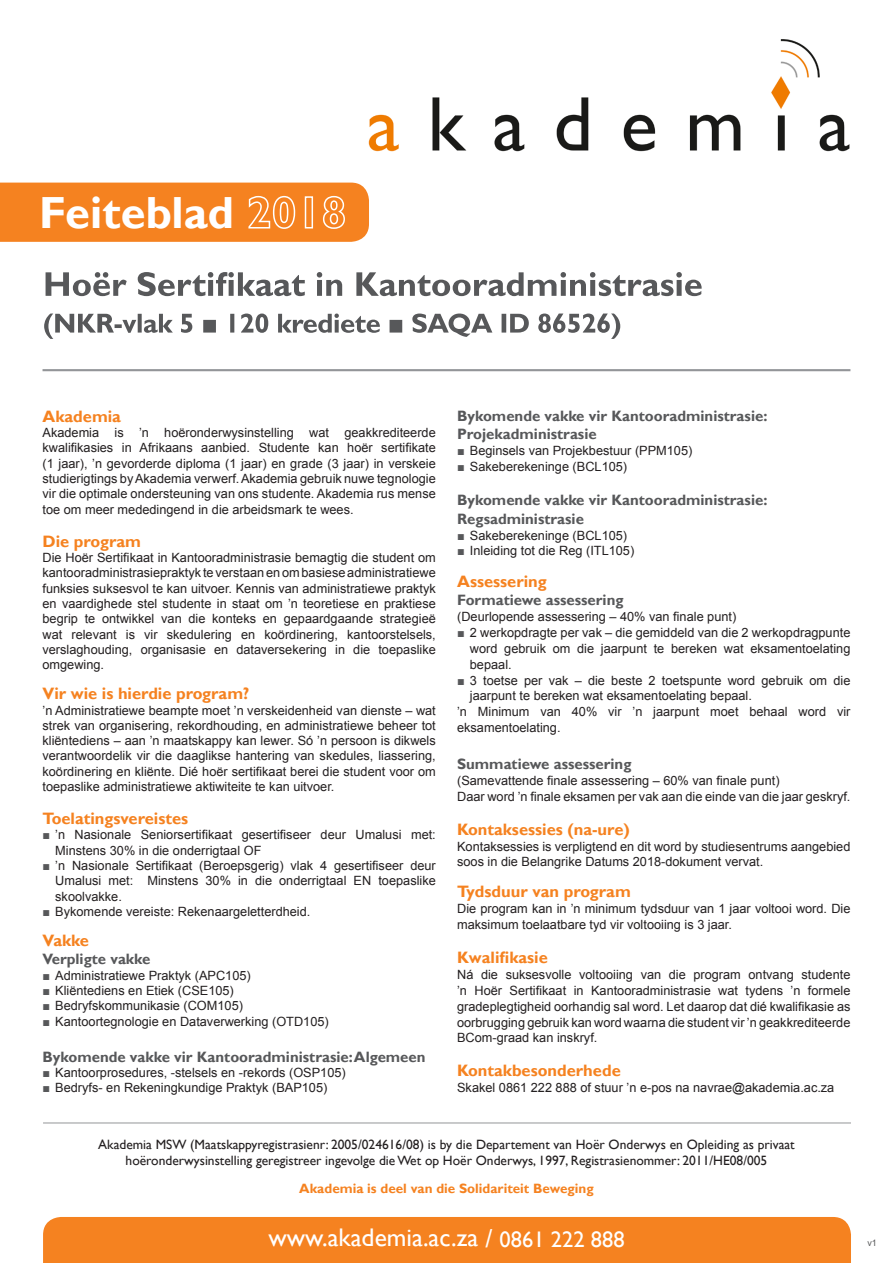
<style>
.page{position:relative;width:893px;height:1263px;background:#fff}
.page>*{position:absolute;margin:0;border:0;box-sizing:border-box;transform-origin:0 0}
.Opskrif_1{font:700 45px "Gill Sans";color:#fff}
.t1{font:25.5px "Gill Sans";color:#fff}
.Kop_1{font:700 16.5px "Gill Sans";color:#f58220}
.Kop_2{font:700 15px/18.6px "Gill Sans";color:#57585a}
.Body_Finansiering{font:13.5px/15.5px "Gill Sans";color:#231f20;text-align:center}
.Body_Finansiering-2{font:700 13.5px "Gill Sans";color:#f58220}
.Body{font:12.75px/15.3px "Arial";color:#231f20;text-align:justify}
.t2{font:9px "Arial";color:#57585a}
.s1{color:#57585a}
.s2{font-size:22.5px}
</style>
<div class="page">
<img style="left:368px;top:39px;width:482px;height:113px">
<hr style="left:43px;top:1123px;width:808px;height:1px;background:#939598">
<hr style="left:43px;top:369px;width:807px;height:2px;background:#939598">
<div style="left:43px;top:1217px;width:808px;height:46px;background:#f58220"></div>
<svg style="left:44px;top:313px;width:576px;height:26px"></svg>
<svg style="left:46px;top:272px;width:656px;height:24px"></svg>
<svg style="left:0;top:183px;width:369px;height:59px"></svg>
<p class="Opskrif_1" style="left:39px;top:185px;width:196px">Feiteblad</p>
<p class="Kop_1" style="left:43px;top:406px;width:80px">Akademia</p>
<p class="Body" style="left:43px;top:425px;width:395px">Akademia is ’n hoëronderwysinstelling wat geakkrediteerde kwalifikasies in Afrikaans aanbied. Studente kan hoër sertifikate (1 jaar), ’n gevorderde diploma (1 jaar) en grade (3 jaar) in verskeie studierigtings by Akademia verwerf. Akademia gebruik nuwe tegnologie vir die optimale ondersteuning van ons studente. Akademia rus mense toe om meer mededingend in die arbeidsmark te wees.</p>
<p class="Kop_1" style="left:43px;top:531px;width:100px">Die program</p>
<p class="Body" style="left:43px;top:550px;width:395px">Die Hoër Sertifikaat in Kantooradministrasie bemagtig die student om kantooradministrasiepraktyk te verstaan en om basiese administratiewe funksies suksesvol te kan uitvoer. Kennis van administratiewe praktyk en vaardighede stel studente in staat om ’n teoretiese en praktiese begrip te ontwikkel van die konteks en gepaardgaande strategieë wat relevant is vir skedulering en koördinering, kantoorstelsels, verslaghouding, organisasie en dataversekering in die toepaslike omgewing.</p>
<p class="Kop_1" style="left:43px;top:684px;width:208px">Vir wie is hierdie program?</p>
<p class="Body" style="left:43px;top:702px;width:395px">’n Administratiewe beampte moet ’n verskeidenheid van dienste – wat strek van organisering, rekordhouding, en administratiewe beheer tot kliëntediens – aan ’n maatskappy kan lewer. Só ’n persoon is dikwels verantwoordelik vir die daaglikse hantering van skedules, liassering, koördinering en kliënte. Dié hoër sertifikaat berei die student voor om toepaslike administratiewe aktiwiteite te kan uitvoer.</p>
<p class="Kop_1" style="left:43px;top:809px;width:147px">Toelatingsvereistes</p>
<p class="Body" style="left:55px;top:827px;width:382px;text-indent:-13px"><span class="s1">■</span> ’n Nasionale Seniorsertifikaat gesertifiseer deur Umalusi met:<br>Minstens 30% in die onderrigtaal OF</p>
<p class="Body" style="left:55px;top:858px;width:382px;text-indent:-13px"><span class="s1">■</span> ’n Nasionale Sertifikaat (Beroepsgerig) vlak 4 gesertifiseer deur Umalusi met: Minstens 30% in die onderrigtaal EN toepaslike skoolvakke.</p>
<p class="Body" style="left:43px;top:904px;width:269px"><span class="s1">■</span> Bykomende vereiste: Rekenaargeletterdheid.</p>
<p class="Kop_1" style="left:43px;top:931px;width:48px">Vakke</p>
<p class="Kop_2" style="left:43px;top:950px;width:109px">Verpligte vakke</p>
<p class="Body" style="left:43px;top:968px;width:210px"><span class="s1">■</span> Administratiewe Praktyk (APC105)</p>
<p class="Body" style="left:43px;top:983px;width:193px"><span class="s1">■</span> Kliëntediens en Etiek (CSE105)</p>
<p class="Body" style="left:43px;top:998px;width:202px"><span class="s1">■</span> Bedryfskommunikasie (COM105)</p>
<p class="Body" style="left:43px;top:1013px;width:288px"><span class="s1">■</span> Kantoortegnologie en Dataverwerking (OTD105)</p>
<p class="Kop_2" style="left:43px;top:1048px;width:385px">Bykomende vakke vir Kantooradministrasie: Algemeen</p>
<p class="Body" style="left:43px;top:1065px;width:305px"><span class="s1">■</span> Kantoorprosedures, -stelsels en -rekords (OSP105)</p>
<p class="Body" style="left:43px;top:1080px;width:286px"><span class="s1">■</span> Bedryfs- en Rekeningkundige Praktyk (BAP105)</p>
<p class="Kop_2" style="left:457px;top:407px;width:312px">Bykomende vakke vir Kantooradministrasie:<br>Projekadministrasie</p>
<p class="Body" style="left:457px;top:443px;width:237px"><span class="s1">■</span> Beginsels van Projekbestuur (PPM105)</p>
<p class="Body" style="left:457px;top:459px;width:172px"><span class="s1">■</span> Sakeberekeninge (BCL105)</p>
<p class="Kop_2" style="left:457px;top:491px;width:312px">Bykomende vakke vir Kantooradministrasie:<br>Regsadministrasie</p>
<p class="Body" style="left:457px;top:528px;width:172px"><span class="s1">■</span> Sakeberekeninge (BCL105)</p>
<p class="Body" style="left:457px;top:543px;width:179px"><span class="s1">■</span> Inleiding tot die Reg (ITL105)</p>
<p class="Kop_1" style="left:457px;top:571px;width:91px">Assessering</p>
<p class="Kop_2" style="left:457px;top:591px;width:168px">Formatiewe assessering</p>
<p class="Body" style="left:457px;top:609px;width:281px">(Deurlopende assessering – 40% van finale punt)</p>
<p class="Body" style="left:470px;top:625px;width:382px;line-height:15.9px;text-indent:-13px"><span class="s1">■</span> 2 werkopdragte per vak – die gemiddeld van die 2 werkopdragpunte word gebruik om die jaarpunt te bereken wat eksamentoelating bepaal.</p>
<p class="Body" style="left:470px;top:672px;width:382px;line-height:15.9px;text-indent:-13px"><span class="s1">■</span> 3 toetse per vak – die beste 2 toetspunte word gebruik om die jaarpunt te bereken wat eksamentoelating bepaal.</p>
<p class="Body" style="left:457px;top:704px;width:395px;line-height:15.9px">’n Minimum van 40% vir ’n jaarpunt moet behaal word vir eksamentoelating.</p>
<p class="Kop_2" style="left:457px;top:755px;width:176px">Summatiewe assessering</p>
<p class="Body" style="left:457px;top:773px;width:324px">(Samevattende finale assessering – 60% van finale punt)</p>
<p class="Body" style="left:457px;top:789px;width:395px">Daar word ’n finale eksamen per vak aan die einde van die jaar geskryf.</p>
<p class="Kop_1" style="left:457px;top:819px;width:174px">Kontaksessies (na-ure)</p>
<p class="Body" style="left:457px;top:838px;width:395px;line-height:15.9px">Kontaksessies is verpligtend en dit word by studiesentrums aangebied soos in die Belangrike Datums 2018-dokument vervat.</p>
<p class="Kop_1" style="left:457px;top:882px;width:175px">Tydsduur van program</p>
<p class="Body" style="left:457px;top:901px;width:395px;line-height:15.9px">Die program kan in ’n minimum tydsduur van 1 jaar voltooi word. Die maksimum toelaatbare tyd vir voltooiing is 3 jaar.</p>
<p class="Kop_1" style="left:457px;top:948px;width:92px">Kwalifikasie</p>
<p class="Body" style="left:457px;top:967px;width:395px;line-height:15.9px">Ná die suksesvolle voltooiing van die program ontvang studente ’n Hoër Sertifikaat in Kantooradministrasie wat tydens ’n formele gradeplegtigheid oorhandig sal word. Let daarop dat dié kwalifikasie as oorbrugging gebruik kan word waarna die student vir ’n geakkrediteerde BCom-graad kan inskryf.</p>
<p class="Kop_1" style="left:457px;top:1061px;width:165px">Kontakbesonderhede</p>
<p class="Body" style="left:457px;top:1080px;width:379px">Skakel 0861 222 888 of stuur ’n e-pos na navrae@akademia.ac.za</p>
<p class="Body_Finansiering" style="left:98px;top:1137px;width:698px">Akademia MSW (Maatskappyregistrasienr: 2005/024616/08) is by die Departement van Hoër Onderwys en Opleiding as privaat hoëronderwysinstelling geregistreer ingevolge die Wet op Hoër Onderwys, 1997, Registrasienommer: 2011/HE08/005</p>
<p class="Body_Finansiering-2" style="left:299px;top:1180px;width:296px">Akademia is deel van die Solidariteit Beweging</p>
<p class="t1" style="left:269px;top:1222px;width:358px">www.akademia.ac.za / <span class="s2">0861 222 888</span></p>
<p class="t2" style="left:867px;top:1237px;width:11px">v1</p>
</div>
